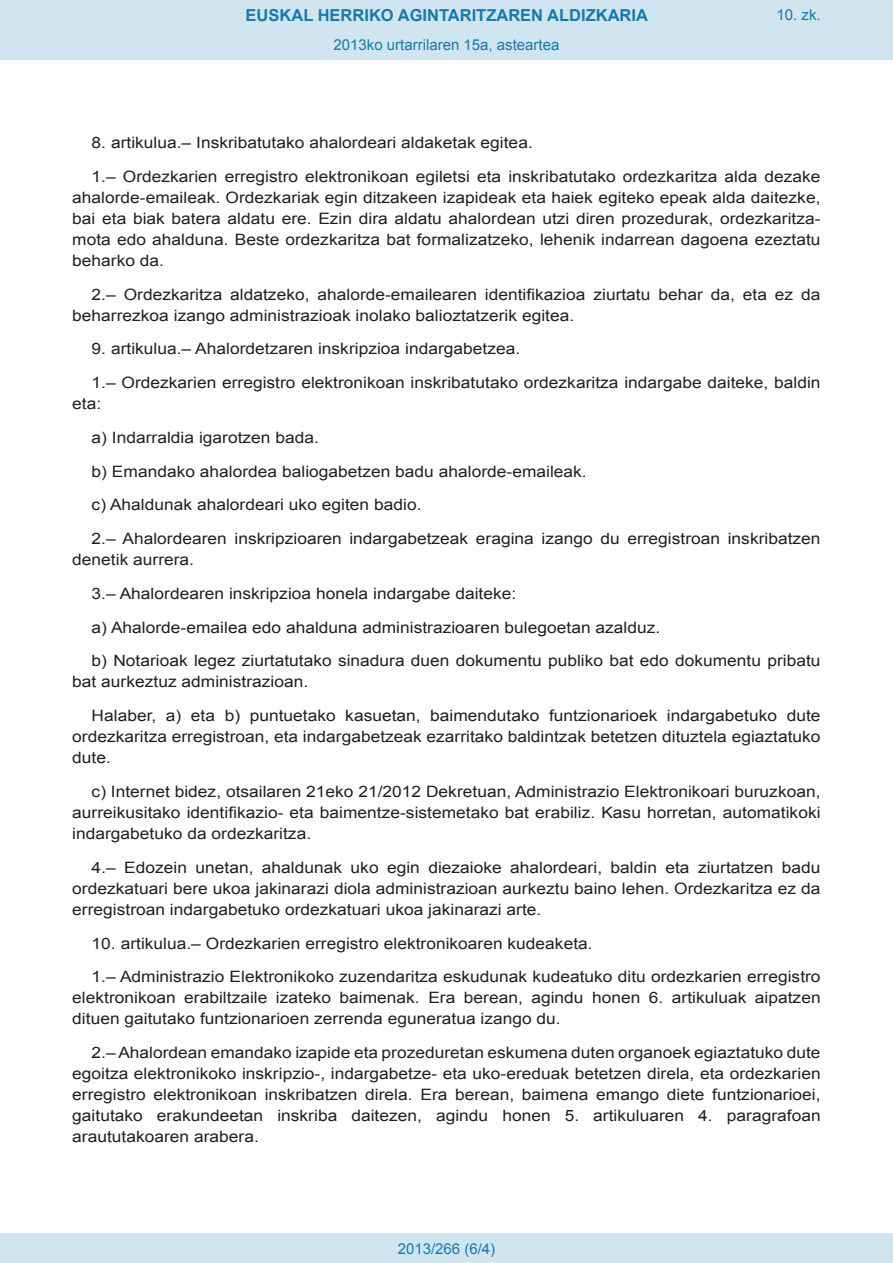
<style>
.page{position:relative;width:893px;height:1263px;background:#fff}
.page>*{position:absolute;margin:0;border:0;box-sizing:border-box;transform-origin:0 0}
.t1{font:700 16.5px "Arial";color:#1879ad}
.BOPVDetalle{font:15.6px/21px "Arial";color:#231f20;text-align:justify;scale:1.11 1}
.Paginacion_Centro{font:15px "Arial";color:#1879ad}
</style>
<div class="page">
<div style="left:0;top:0;width:893px;height:60px;background:#d0e5f0"></div>
<div style="left:0;top:1233px;width:893px;height:30px;background:#d0e5f0"></div>
<p class="t1" style="left:246px;top:4px;width:404px">EUSKAL HERRIKO AGINTARITZAREN ALDIZKARIA</p>
<p class="Paginacion_Centro" style="left:333px;top:35px;width:227px">2013ko urtarrilaren 15a, asteartea</p>
<p class="Paginacion_Centro" style="left:776px;top:5px;width:46px">10. zk.</p>
<p class="BOPVDetalle" style="left:92px;top:132px;width:399px">8. artikulua.– Inskribatutako ahalordeari aldaketak egitea.</p>
<p class="BOPVDetalle" style="left:72px;top:166px;width:676px;text-indent:19px">1.– Ordezkarien erregistro elektronikoan egiletsi eta inskribatutako ordezkaritza alda dezake ahalorde-emaileak. Ordezkariak egin ditzakeen izapideak eta haiek egiteko epeak alda daitezke, bai eta biak batera aldatu ere. Ezin dira aldatu ahalordean utzi diren prozedurak, ordezkaritza&shy;mota edo ahalduna. Beste ordezkaritza bat formalizatzeko, lehenik indarrean dagoena ezeztatu beharko da.</p>
<p class="BOPVDetalle" style="left:72px;top:284px;width:676px;text-indent:19px">2.– Ordezkaritza aldatzeko, ahalorde-emailearen identifikazioa ziurtatu behar da, eta ez da beharrezkoa izango administrazioak inolako balioztatzerik egitea.</p>
<p class="BOPVDetalle" style="left:92px;top:339px;width:388px">9. artikulua.– Ahalordetzaren inskripzioa indargabetzea.</p>
<p class="BOPVDetalle" style="left:72px;top:372px;width:676px;text-indent:19px">1.– Ordezkarien erregistro elektronikoan inskribatutako ordezkaritza indargabe daiteke, baldin eta:</p>
<p class="BOPVDetalle" style="left:92px;top:427px;width:206px">a) Indarraldia igarotzen bada.</p>
<p class="BOPVDetalle" style="left:92px;top:461px;width:448px">b) Emandako ahalordea baliogabetzen badu ahalorde-emaileak.</p>
<p class="BOPVDetalle" style="left:92px;top:495px;width:299px">c) Ahaldunak ahalordeari uko egiten badio.</p>
<p class="BOPVDetalle" style="left:72px;top:528px;width:676px;text-indent:19px">2.– Ahalordearen inskripzioaren indargabetzeak eragina izango du erregistroan inskribatzen denetik aurrera.</p>
<p class="BOPVDetalle" style="left:92px;top:583px;width:384px">3.– Ahalordearen inskripzioa honela indargabe daiteke:</p>
<p class="BOPVDetalle" style="left:92px;top:617px;width:514px">a) Ahalorde-emailea edo ahalduna administrazioaren bulegoetan azalduz.</p>
<p class="BOPVDetalle" style="left:72px;top:651px;width:676px;text-indent:19px">b) Notarioak legez ziurtatutako sinadura duen dokumentu publiko bat edo dokumentu pribatu bat aurkeztuz administrazioan.</p>
<p class="BOPVDetalle" style="left:72px;top:705px;width:676px;text-indent:19px">Halaber, a) eta b) puntuetako kasuetan, baimendutako funtzionarioek indargabetuko dute ordezkaritza erregistroan, eta indargabetzeak ezarritako baldintzak betetzen dituztela egiaztatuko dute.</p>
<p class="BOPVDetalle" style="left:72px;top:781px;width:676px;text-indent:19px">c) Internet bidez, otsailaren 21eko 21/2012 Dekretuan, Administrazio Elektronikoari buruzkoan, aurreikusitako identifikazio- eta baimentze-sistemetako bat erabiliz. Kasu horretan, automatikoki indargabetuko da ordezkaritza.</p>
<p class="BOPVDetalle" style="left:72px;top:857px;width:676px;text-indent:19px">4.– Edozein unetan, ahaldunak uko egin diezaioke ahalordeari, baldin eta ziurtatzen badu ordezkatuari bere ukoa jakinarazi diola administrazioan aurkeztu baino lehen. Ordezkaritza ez da erregistroan indargabetuko ordezkatuari ukoa jakinarazi arte.</p>
<p class="BOPVDetalle" style="left:92px;top:933px;width:453px">10. artikulua.– Ordezkarien erregistro elektronikoaren kudeaketa.</p>
<p class="BOPVDetalle" style="left:72px;top:966px;width:676px;text-indent:19px">1.– Administrazio Elektronikoko zuzendaritza eskudunak kudeatuko ditu ordezkarien erregistro elektronikoan erabiltzaile izateko baimenak. Era berean, agindu honen 6. artikuluak aipatzen dituen gaitutako funtzionarioen zerrenda eguneratua izango du.</p>
<p class="BOPVDetalle" style="left:72px;top:1042px;width:676px;text-indent:19px">2.– Ahalordean emandako izapide eta prozeduretan eskumena duten organoek egiaztatuko dute egoitza elektronikoko inskripzio-, indargabetze- eta uko-ereduak betetzen direla, eta ordezkarien erregistro elektronikoan inskribatzen direla. Era berean, baimena emango diete funtzionarioei, gaitutako erakundeetan inskriba daitezen, agindu honen 5. artikuluaren 4. paragrafoan araututakoaren arabera.</p>
<p class="Paginacion_Centro" style="left:398px;top:1238px;width:99px">2013/266 (6/4)</p>
</div>
